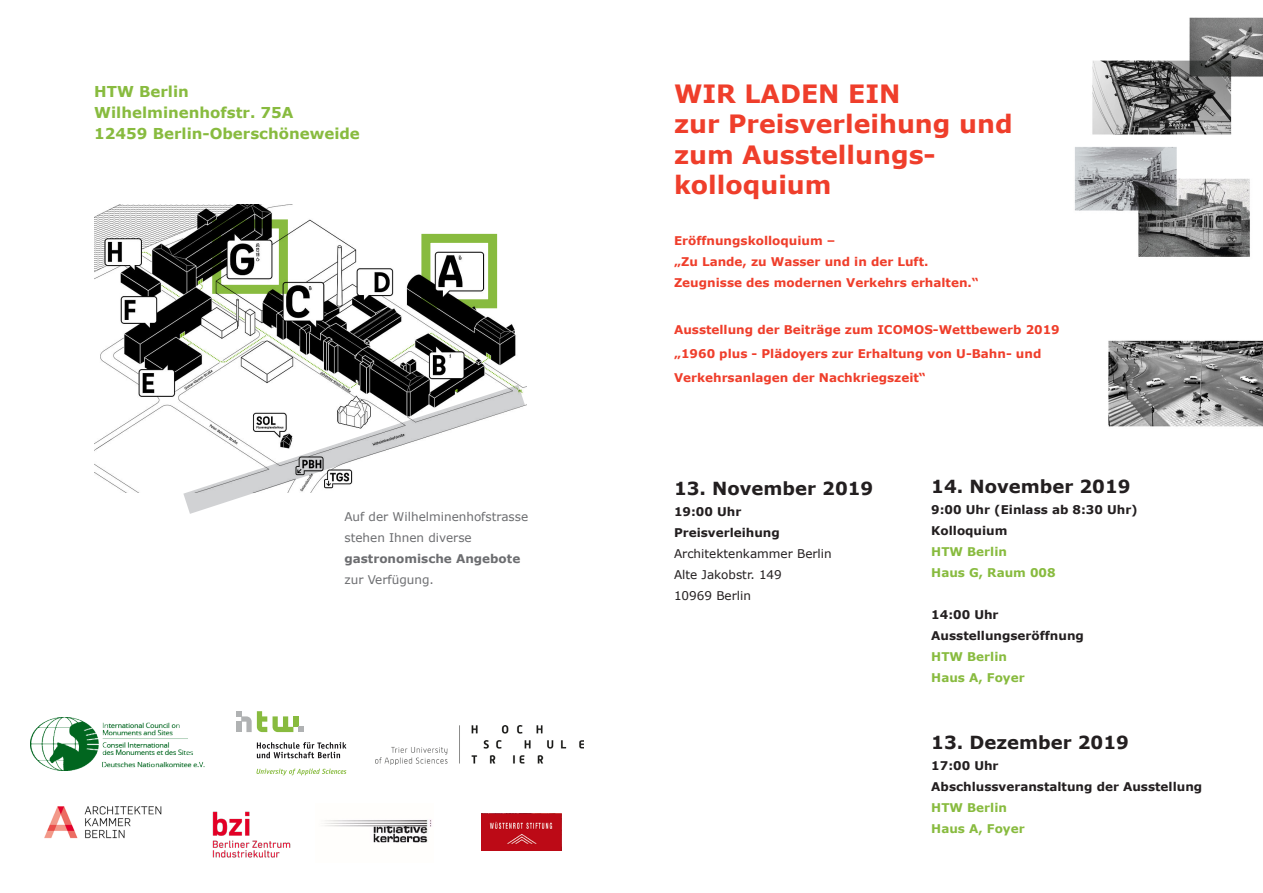
<style>
.page{position:relative;width:1263px;height:893px;background:#fff}
.page>*{position:absolute;margin:0;border:0;box-sizing:border-box;transform-origin:0 0}
.t1{font:700 25.2px/30.3px "Verdana";color:#ef3e2b}
.t2{font:700 18px "Verdana";color:#231f20}
.t3{font:700 15px "Verdana";color:#88bb3f}
.t4{font:700 12px/24px "Verdana";color:#ef3e2b}
.t5{font:700 12px "Verdana";color:#231f20}
.t6{font:12px/21px "Verdana";color:#6c6d70}
.t7{font:700 12px "Verdana";color:#88bb3f}
.t8{font:12px "Verdana";color:#231f20}
.s1{font-weight:700}
</style>
<div class="page">
<img style="left:1074px;top:17px;width:189px;height:410px">
<img style="left:94px;top:204px;width:433px;height:288px">
<div style="left:212px;top:219px;width:76px;height:75px;border:9px solid #88bb3f"></div>
<div style="left:421px;top:234px;width:76px;height:74px;border:9px solid #88bb3f"></div>
<svg style="left:183px;top:385px;width:342px;height:129px"></svg>
<svg style="left:257px;top:742px;width:89px;height:16px"></svg>
<svg style="left:256px;top:769px;width:90px;height:6px"></svg>
<div style="left:293px;top:716px;width:6px;height:11px;background:#88bb3f"></div>
<svg style="left:299px;top:727px;width:5px;height:5px"></svg>
<svg style="left:273px;top:716px;width:20px;height:16px"></svg>
<svg style="left:236px;top:711px;width:31px;height:21px"></svg>
<img style="left:481px;top:814px;width:80px;height:37px">
<img style="left:213px;top:811px;width:77px;height:47px">
<img style="left:44px;top:806px;width:118px;height:33px">
<img style="left:324px;top:819px;width:108px;height:24px">
<img style="left:31px;top:718px;width:174px;height:52px">
<img style="left:375px;top:725px;width:209px;height:39px">
<p class="t3" style="left:94px;top:81px;width:96px">HTW Berlin</p>
<p class="t3" style="left:94px;top:102px;width:201px">Wilhelminenhofstr. 75A</p>
<p class="t3" style="left:94px;top:123px;width:267px">12459 Berlin-Oberschöneweide</p>
<p class="t6" style="left:344px;top:506px;width:185px">Auf der Wilhelminenhofstrasse stehen Ihnen diverse <span class="s1">gastronomische Angebote</span></p>
<p class="t6" style="left:344px;top:569px;width:91px">zur Verfügung.</p>
<p class="t1" style="left:674px;top:79px;width:340px">WIR LADEN EIN<br>zur Preisverleihung und zum Ausstellungs-</p>
<p class="t1" style="left:674px;top:170px;width:159px">kolloquium</p>
<p class="t4" style="left:674px;top:230px;width:256px;line-height:21px">Eröffnungskolloquium –<br>„Zu Lande, zu Wasser und in der Luft.</p>
<p class="t4" style="left:674px;top:271px;width:306px">Zeugnisse des modernen Verkehrs erhalten.“</p>
<p class="t4" style="left:674px;top:318px;width:387px">Ausstellung der Beiträge zum ICOMOS-Wettbewerb 2019 „1960 plus - Plädoyers zur Erhaltung von U-Bahn- und<br>Verkehrsanlagen der Nachkriegszeit“</p>
<p class="t2" style="left:674px;top:477px;width:201px">13. November 2019</p>
<p class="t5" style="left:674px;top:504px;width:69px">19:00 Uhr</p>
<p class="t5" style="left:674px;top:525px;width:107px">Preisverleihung</p>
<p class="t8" style="left:674px;top:546px;width:159px">Architektenkammer Berlin</p>
<p class="t8" style="left:674px;top:567px;width:109px">Alte Jakobstr. 149</p>
<p class="t8" style="left:674px;top:588px;width:79px">10969 Berlin</p>
<p class="t2" style="left:931px;top:475px;width:201px">14. November 2019</p>
<p class="t5" style="left:931px;top:502px;width:208px">9:00 Uhr (Einlass ab 8:30 Uhr)</p>
<p class="t5" style="left:931px;top:523px;width:78px">Kolloquium</p>
<p class="t7" style="left:931px;top:544px;width:77px">HTW Berlin</p>
<p class="t7" style="left:931px;top:565px;width:126px">Haus G, Raum 008</p>
<p class="t5" style="left:931px;top:607px;width:69px">14:00 Uhr</p>
<p class="t5" style="left:931px;top:628px;width:154px">Ausstellungseröffnung</p>
<p class="t7" style="left:931px;top:649px;width:77px">HTW Berlin</p>
<p class="t7" style="left:931px;top:670px;width:95px">Haus A, Foyer</p>
<p class="t2" style="left:931px;top:731px;width:199px">13. Dezember 2019</p>
<p class="t5" style="left:931px;top:758px;width:69px">17:00 Uhr</p>
<p class="t5" style="left:931px;top:779px;width:272px">Abschlussveranstaltung der Ausstellung</p>
<p class="t7" style="left:931px;top:800px;width:77px">HTW Berlin</p>
<p class="t7" style="left:931px;top:821px;width:95px">Haus A, Foyer</p>
</div>
